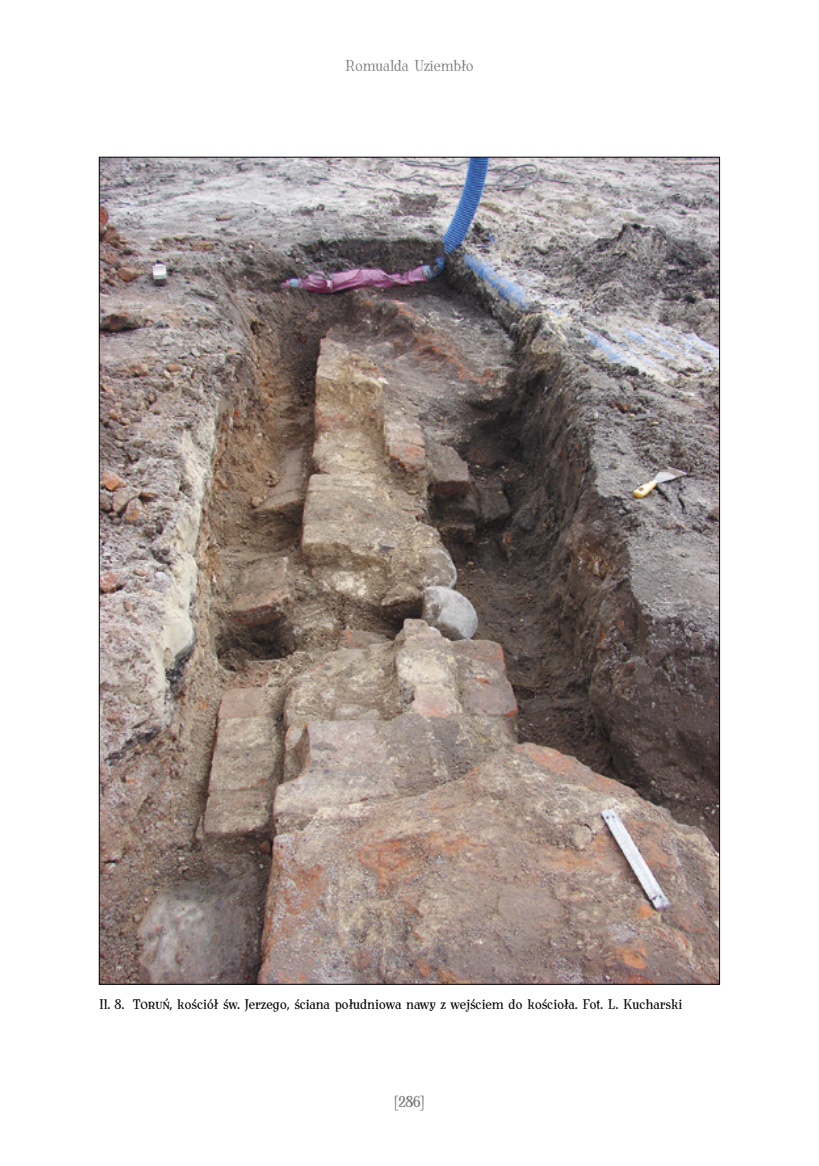
<style>
.page{position:relative;width:819px;height:1166px;background:#fff}
.page>*{position:absolute;margin:0;border:0;box-sizing:border-box;transform-origin:0 0}
.t1{font:300 15.75px "Antykwa Torunska Cond";letter-spacing:-.01em;color:#787878}
.t2{font:15.75px "Antykwa Torunska Cond Med";color:#787878}
.t3{font:14px "Antykwa Torunska Cond";letter-spacing:-.01em;color:#000}
</style>
<div class="page">
<img style="left:101px;top:159px;width:616px;height:823px">
<p class="t1" style="left:345px;top:54px;width:130px">Romualda Uziembło</p>
<p class="t3" style="left:99px;top:994px;width:584px">Il. 8. Toruń, kościół św. Jerzego, ściana południowa nawy z wejściem do kościoła. Fot. L. Kucharski</p>
<p class="t2" style="left:394px;top:1089px;width:31px">[286]</p>
</div>
